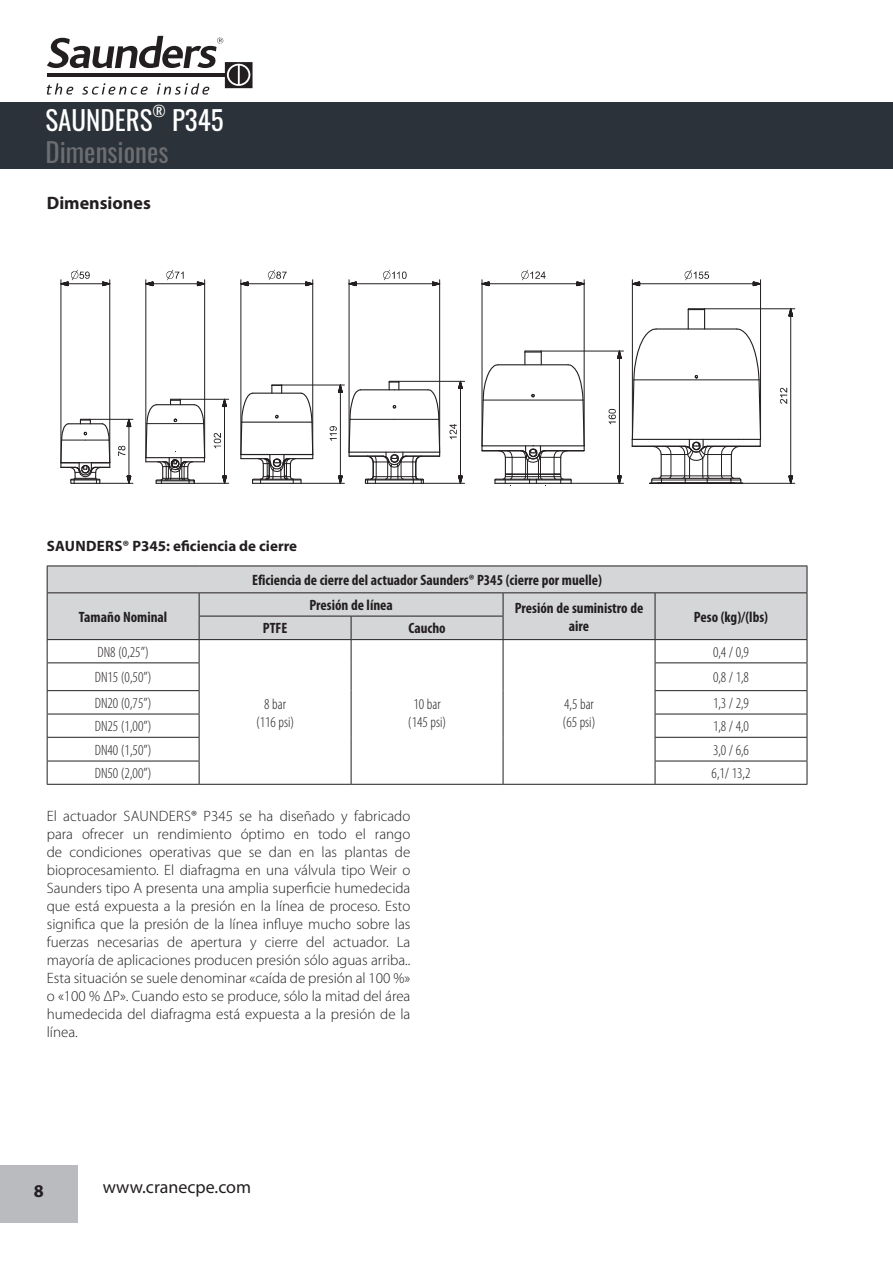
<style>
.page{position:relative;width:893px;height:1263px;background:#fff}
.page>*{position:absolute;margin:0;border:0;box-sizing:border-box;transform-origin:0 0}
.t1{font:27px "Oswald";color:#fff}
.t2{font:27px "Oswald";color:#6c6d70}
.t3{font:18px "Myriad Pro";color:#231f20}
.t4{font:700 18px "Myriad Pro";color:#231f20}
.t5{font:300 15px/18px "Myriad Pro";color:#231f20;text-align:justify}
.t6{font:300 condensed 15px/18px "Myriad Pro";color:#231f20;text-align:center}
.t7{font:700 condensed 15px/18px "Myriad Pro";color:#231f20;text-align:center}
.t8{font:700 15px "Myriad Pro";color:#231f20}
.t9{font:15px "Oswald";color:#fff}
</style>
<div class="page">
<div style="left:0;top:102px;width:893px;height:66px;background:#2b3239"></div>
<div style="left:0;top:1165px;width:78px;height:57px;background:#babbbe"></div>
<svg style="left:47px;top:36px;width:206px;height:59px"></svg>
<svg style="left:60px;top:269px;width:736px;height:215px"></svg>
<hr style="left:90px;top:419px;width:43px;height:1px;background:#231f20">
<hr style="left:100px;top:483px;width:33px;height:1px;background:#231f20">
<hr style="left:129px;top:419px;width:1px;height:64px;background:#231f20">
<svg style="left:118px;top:446px;width:7px;height:10px"></svg>
<svg style="left:126px;top:419px;width:6px;height:9px"></svg>
<svg style="left:126px;top:475px;width:6px;height:9px"></svg>
<hr style="left:180px;top:399px;width:49px;height:1px;background:#231f20">
<hr style="left:194px;top:483px;width:35px;height:1px;background:#231f20">
<hr style="left:224px;top:399px;width:1px;height:84px;background:#231f20">
<svg style="left:213px;top:433px;width:9px;height:15px"></svg>
<svg style="left:222px;top:399px;width:5px;height:9px"></svg>
<svg style="left:222px;top:475px;width:5px;height:9px"></svg>
<hr style="left:282px;top:385px;width:62px;height:1px;background:#231f20">
<hr style="left:301px;top:483px;width:43px;height:1px;background:#231f20">
<hr style="left:399px;top:381px;width:66px;height:1px;background:#231f20">
<hr style="left:423px;top:483px;width:42px;height:1px;background:#231f20">
<hr style="left:460px;top:381px;width:1px;height:102px;background:#231f20">
<svg style="left:450px;top:424px;width:7px;height:15px"></svg>
<svg style="left:458px;top:381px;width:5px;height:9px"></svg>
<svg style="left:458px;top:475px;width:5px;height:9px"></svg>
<hr style="left:541px;top:351px;width:82px;height:1px;background:#231f20">
<hr style="left:571px;top:483px;width:52px;height:1px;background:#231f20">
<hr style="left:619px;top:351px;width:1px;height:132px;background:#231f20">
<svg style="left:608px;top:408px;width:9px;height:16px"></svg>
<svg style="left:617px;top:350px;width:5px;height:9px"></svg>
<svg style="left:617px;top:475px;width:5px;height:9px"></svg>
<hr style="left:704px;top:308px;width:91px;height:1px;background:#231f20">
<hr style="left:743px;top:483px;width:52px;height:1px;background:#231f20">
<hr style="left:790px;top:309px;width:1px;height:174px;background:#231f20">
<svg style="left:778px;top:388px;width:9px;height:16px"></svg>
<svg style="left:788px;top:308px;width:6px;height:9px"></svg>
<svg style="left:788px;top:475px;width:6px;height:9px"></svg>
<hr style="left:109px;top:280px;width:1px;height:183px;background:#231f20">
<hr style="left:61px;top:280px;width:1px;height:183px;background:#231f20">
<hr style="left:61px;top:283px;width:49px;height:1px;background:#231f20">
<svg style="left:102px;top:281px;width:8px;height:6px"></svg>
<svg style="left:60px;top:270px;width:30px;height:17px"></svg>
<hr style="left:146px;top:280px;width:1px;height:178px;background:#231f20">
<hr style="left:204px;top:280px;width:1px;height:178px;background:#231f20">
<hr style="left:146px;top:283px;width:59px;height:1px;background:#231f20">
<svg style="left:165px;top:270px;width:19px;height:10px"></svg>
<svg style="left:145px;top:281px;width:9px;height:6px"></svg>
<svg style="left:197px;top:281px;width:8px;height:6px"></svg>
<hr style="left:241px;top:280px;width:1px;height:174px;background:#231f20">
<hr style="left:312px;top:280px;width:1px;height:174px;background:#231f20">
<hr style="left:241px;top:283px;width:72px;height:1px;background:#231f20">
<svg style="left:266px;top:270px;width:21px;height:10px"></svg>
<svg style="left:240px;top:281px;width:9px;height:6px"></svg>
<svg style="left:305px;top:281px;width:8px;height:6px"></svg>
<hr style="left:439px;top:280px;width:1px;height:172px;background:#231f20">
<hr style="left:349px;top:280px;width:1px;height:172px;background:#231f20">
<hr style="left:349px;top:283px;width:91px;height:1px;background:#231f20">
<svg style="left:382px;top:270px;width:25px;height:10px"></svg>
<svg style="left:432px;top:281px;width:8px;height:6px"></svg>
<svg style="left:348px;top:281px;width:9px;height:6px"></svg>
<hr style="left:584px;top:280px;width:1px;height:166px;background:#231f20">
<hr style="left:482px;top:280px;width:1px;height:166px;background:#231f20">
<hr style="left:482px;top:283px;width:102px;height:1px;background:#231f20">
<svg style="left:521px;top:270px;width:25px;height:10px"></svg>
<svg style="left:576px;top:281px;width:9px;height:6px"></svg>
<svg style="left:481px;top:281px;width:9px;height:6px"></svg>
<hr style="left:632px;top:280px;width:1px;height:159px;background:#231f20">
<hr style="left:760px;top:280px;width:1px;height:159px;background:#231f20">
<hr style="left:632px;top:283px;width:128px;height:1px;background:#231f20">
<svg style="left:683px;top:270px;width:26px;height:11px"></svg>
<svg style="left:632px;top:281px;width:9px;height:6px"></svg>
<svg style="left:753px;top:281px;width:7px;height:6px"></svg>
<svg style="left:60px;top:419px;width:51px;height:65px"></svg>
<svg style="left:240px;top:384px;width:74px;height:100px"></svg>
<hr style="left:253px;top:393px;width:48px;height:1px;background:#231f20">
<svg style="left:329px;top:381px;width:112px;height:103px"></svg>
<svg style="left:481px;top:350px;width:104px;height:136px"></svg>
<svg style="left:145px;top:399px;width:61px;height:85px"></svg>
<svg style="left:631px;top:308px;width:131px;height:176px"></svg>
<div style="left:48px;top:567px;width:759px;height:72px;background:#d5d6d8"></div>
<hr style="left:47px;top:566px;width:152px;height:1px;background:#231f20">
<hr style="left:199px;top:566px;width:152px;height:1px;background:#231f20">
<hr style="left:351px;top:566px;width:152px;height:1px;background:#231f20">
<hr style="left:503px;top:566px;width:152px;height:1px;background:#231f20">
<hr style="left:655px;top:566px;width:152px;height:1px;background:#231f20">
<hr style="left:199px;top:784px;width:152px;height:1px;background:#231f20">
<hr style="left:351px;top:784px;width:152px;height:1px;background:#231f20">
<hr style="left:503px;top:784px;width:152px;height:1px;background:#231f20">
<hr style="left:47px;top:592px;width:152px;height:1px;background:#231f20">
<hr style="left:199px;top:592px;width:152px;height:1px;background:#231f20">
<hr style="left:351px;top:592px;width:152px;height:1px;background:#231f20">
<hr style="left:503px;top:592px;width:152px;height:1px;background:#231f20">
<hr style="left:655px;top:592px;width:152px;height:1px;background:#231f20">
<hr style="left:199px;top:616px;width:152px;height:1px;background:#231f20">
<hr style="left:351px;top:616px;width:152px;height:1px;background:#231f20">
<hr style="left:47px;top:639px;width:152px;height:1px;background:#231f20">
<hr style="left:199px;top:639px;width:152px;height:1px;background:#231f20">
<hr style="left:351px;top:639px;width:152px;height:1px;background:#231f20">
<hr style="left:503px;top:639px;width:152px;height:1px;background:#231f20">
<svg style="left:351px;top:616px;width:1px;height:168px"></svg>
<svg style="left:503px;top:593px;width:1px;height:191px"></svg>
<hr style="left:655px;top:639px;width:152px;height:1px;background:#231f20">
<hr style="left:47px;top:662px;width:152px;height:1px;background:#231f20">
<hr style="left:655px;top:662px;width:152px;height:1px;background:#231f20">
<hr style="left:47px;top:690px;width:152px;height:1px;background:#231f20">
<hr style="left:655px;top:690px;width:152px;height:1px;background:#231f20">
<hr style="left:47px;top:714px;width:152px;height:1px;background:#231f20">
<hr style="left:655px;top:714px;width:152px;height:1px;background:#231f20">
<hr style="left:47px;top:737px;width:152px;height:1px;background:#231f20">
<hr style="left:655px;top:737px;width:152px;height:1px;background:#231f20">
<hr style="left:47px;top:761px;width:152px;height:1px;background:#231f20">
<svg style="left:47px;top:566px;width:1px;height:218px"></svg>
<svg style="left:199px;top:593px;width:1px;height:191px"></svg>
<hr style="left:47px;top:784px;width:152px;height:1px;background:#231f20">
<hr style="left:655px;top:761px;width:152px;height:1px;background:#231f20">
<svg style="left:655px;top:593px;width:1px;height:191px"></svg>
<svg style="left:807px;top:566px;width:1px;height:218px"></svg>
<hr style="left:655px;top:784px;width:152px;height:1px;background:#231f20">
<h1 class="t1" style="left:46px;top:96px;width:108px">SAUNDERS</h1>
<p class="t9" style="left:152px;top:97px;width:15px">®</p>
<h1 class="t1" style="left:172px;top:96px;width:53px">P345</h1>
<h1 class="t2" style="left:46px;top:128px;width:125px">Dimensiones</h1>
<p class="t4" style="left:47px;top:191px;width:106px">Dimensiones</p>
<p class="t8" style="left:47px;top:536px;width:252px">SAUNDERS® P345: eficiencia de cierre</p>
<p class="t7" style="left:79px;top:608px;width:90px">Tamaño Nominal</p>
<p class="t6" style="left:97px;top:643px;width:53px">DN8 (0,25”)</p>
<p class="t7" style="left:252px;top:571px;width:351px">Eficiencia de cierre del actuador Saunders® P345 (cierre por muelle)</p>
<p class="t7" style="left:309px;top:596px;width:85px">Presión de línea</p>
<p class="t7" style="left:515px;top:599px;width:130px">Presión de suministro de aire</p>
<p class="t7" style="left:694px;top:608px;width:76px">Peso (kg)/(lbs)</p>
<p class="t7" style="left:263px;top:620px;width:26px">PTFE</p>
<p class="t7" style="left:408px;top:620px;width:39px">Caucho</p>
<p class="t6" style="left:713px;top:643px;width:38px">0,4 / 0,9</p>
<p class="t6" style="left:95px;top:669px;width:58px">DN15 (0,50”)</p>
<p class="t6" style="left:713px;top:669px;width:38px">0,8 / 1,8</p>
<p class="t6" style="left:95px;top:694px;width:58px">DN20 (0,75”)</p>
<p class="t6" style="left:713px;top:694px;width:38px">1,3 / 2,9</p>
<p class="t6" style="left:95px;top:718px;width:58px">DN25 (1,00”)</p>
<p class="t6" style="left:713px;top:718px;width:38px">1,8 / 4,0</p>
<p class="t6" style="left:95px;top:741px;width:58px">DN40 (1,50”)</p>
<p class="t6" style="left:713px;top:741px;width:38px">3,0 / 6,6</p>
<p class="t6" style="left:95px;top:765px;width:58px">DN50 (2,00”)</p>
<p class="t6" style="left:712px;top:765px;width:40px">6,1/ 13,2</p>
<p class="t6" style="left:256px;top:695px;width:40px">8 bar (116 psi)</p>
<p class="t6" style="left:408px;top:695px;width:40px">10 bar (145 psi)</p>
<p class="t6" style="left:563px;top:695px;width:34px;text-align:left">4,5 bar (65 psi)</p>
<p class="t5" style="left:47px;top:807px;width:365px">El actuador SAUNDERS® P345 se ha diseñado y fabricado para ofrecer un rendimiento óptimo en todo el rango de condiciones operativas que se dan en las plantas de bioprocesamiento. El diafragma en una válvula tipo Weir o Saunders tipo A presenta una amplia superficie humedecida que está expuesta a la presión en la línea de proceso. Esto significa que la presión de la línea influye mucho sobre las fuerzas necesarias de apertura y cierre del actuador. La mayoría de aplicaciones producen presión sólo aguas arriba..<br>Esta situación se suele denominar «caída de presión al 100 %» o «100 % ΔP». Cuando esto se produce, sólo la mitad del área humedecida del diafragma está expuesta a la presión de la línea.</p>
<p class="t4" style="left:34px;top:1179px;width:11px">8</p>
<p class="t3" style="left:103px;top:1176px;width:150px">www.cranecpe.com</p>
</div>
